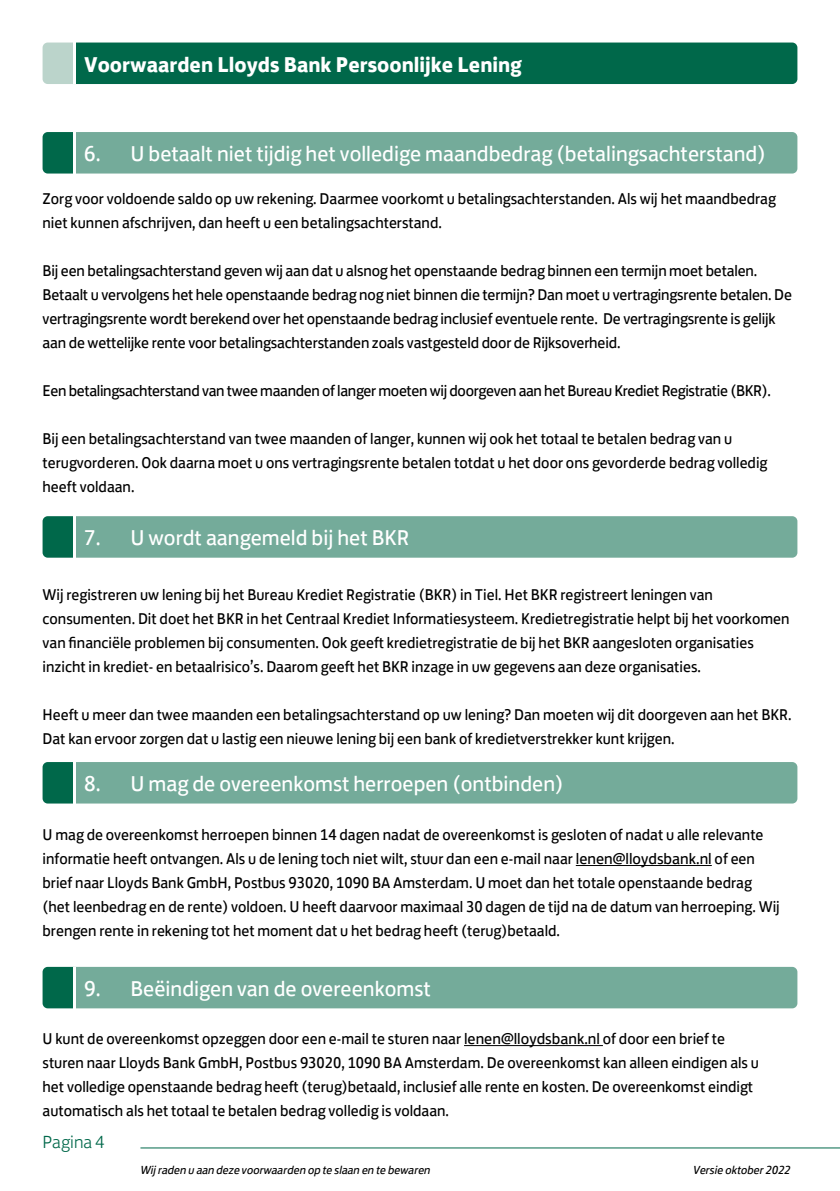
<style>
.page{position:relative;width:840px;height:1191px;background:#fff}
.page>*{position:absolute;margin:0;border:0;box-sizing:border-box;transform-origin:0 0}
.t1{font:22px "Lloyds Bank Jack";color:#fff}
.t2{font:700 22px "Lloyds Bank Jack";color:#fff}
.t3{font:300 18px "Lloyds Bank Jack";color:#00684a}
.t4{font:16px/24px "Lloyds Bank Jack";color:#000}
.t5{font:16px "Lloyds Bank Jack";letter-spacing:-.02em;color:#000}
.t6{font:italic 12px "Lloyds Bank Jack";letter-spacing:-.01em;color:#000}
</style>
<div class="page">
<hr style="left:140px;top:1147px;width:699px;height:1px;background:#00684a">
<div style="left:43px;top:43px;width:754px;height:41px;background:#00684a"></div>
<hr style="left:74px;top:43px;width:2px;height:41px;background:#fff">
<hr style="left:575px;top:865px;width:136px;height:1px;background:#000">
<hr style="left:464px;top:1045px;width:138px;height:1px;background:#000">
<div style="left:43px;top:516px;width:754px;height:41px;background:#74ab9a"></div>
<hr style="left:74px;top:516px;width:2px;height:41px;background:#fff">
<div style="left:43px;top:762px;width:754px;height:41px;background:#74ab9a"></div>
<hr style="left:74px;top:762px;width:2px;height:41px;background:#fff">
<div style="left:43px;top:967px;width:754px;height:41px;background:#74ab9a"></div>
<hr style="left:74px;top:967px;width:2px;height:41px;background:#fff">
<div style="left:43px;top:132px;width:754px;height:41px;background:#74ab9a"></div>
<hr style="left:74px;top:132px;width:2px;height:41px;background:#fff">
<h1 class="t2" style="left:84px;top:46px;width:439px">Voorwaarden Lloyds Bank Persoonlijke Lening</h1>
<h1 class="t1" style="left:84px;top:136px;width:682px">6. U betaalt niet tijdig het volledige maandbedrag (betalingsachterstand)</h1>
<p class="t4" style="left:43px;top:185px;width:734px">Zorg voor voldoende saldo op uw rekening. Daarmee voorkomt u betalingsachterstanden. Als wij het maandbedrag niet kunnen afschrijven, dan heeft u een betalingsachterstand.</p>
<p class="t4" style="left:43px;top:257px;width:750px">Bij een betalingsachterstand geven wij aan dat u alsnog het openstaande bedrag binnen een termijn moet betalen.<br>Betaalt u vervolgens het hele openstaande bedrag nog niet binnen die termijn? Dan moet u vertragingsrente betalen. De vertragingsrente wordt berekend over het openstaande bedrag inclusief eventuele rente. De vertragingsrente is gelijk aan de wettelijke rente voor betalingsachterstanden zoals vastgesteld door de Rijksoverheid.</p>
<p class="t5" style="left:43px;top:378px;width:729px">Een betalingsachterstand van twee maanden of langer moeten wij doorgeven aan het Bureau Krediet Registratie (BKR).</p>
<p class="t4" style="left:43px;top:425px;width:726px">Bij een betalingsachterstand van twee maanden of langer, kunnen wij ook het totaal te betalen bedrag van u terugvorderen. Ook daarna moet u ons vertragingsrente betalen totdat u het door ons gevorderde bedrag volledig heeft voldaan.</p>
<h1 class="t1" style="left:84px;top:520px;width:326px">7. U wordt aangemeld bij het BKR</h1>
<p class="t4" style="left:43px;top:581px;width:748px">Wij registreren uw lening bij het Bureau Krediet Registratie (BKR) in Tiel. Het BKR registreert leningen van consumenten. Dit doet het BKR in het Centraal Krediet Informatiesysteem. Kredietregistratie helpt bij het voorkomen van financiële problemen bij consumenten. Ook geeft kredietregistratie de bij het BKR aangesloten organisaties inzicht in krediet- en betaalrisico’s. Daarom geeft het BKR inzage in uw gegevens aan deze organisaties.</p>
<p class="t4" style="left:43px;top:701px;width:750px">Heeft u meer dan twee maanden een betalingsachterstand op uw lening? Dan moeten wij dit doorgeven aan het BKR.<br>Dat kan ervoor zorgen dat u lastig een nieuwe lening bij een bank of kredietverstrekker kunt krijgen.</p>
<h1 class="t1" style="left:84px;top:766px;width:480px">8. U mag de overeenkomst herroepen (ontbinden)</h1>
<p class="t4" style="left:43px;top:821px;width:738px">U mag de overeenkomst herroepen binnen 14 dagen nadat de overeenkomst is gesloten of nadat u alle relevante informatie heeft ontvangen. Als u de lening toch niet wilt, stuur dan een e-mail naar lenen@lloydsbank.nl of een brief naar Lloyds Bank GmbH, Postbus 93020, 1090 BA Amsterdam. U moet dan het totale openstaande bedrag (het leenbedrag en de rente) voldoen. U heeft daarvoor maximaal 30 dagen de tijd na de datum van herroeping. Wij brengen rente in rekening tot het moment dat u het bedrag heeft (terug)betaald.</p>
<h1 class="t1" style="left:84px;top:970px;width:348px">9. Beëindigen van de overeenkomst</h1>
<p class="t4" style="left:43px;top:1025px;width:717px">U kunt de overeenkomst opzeggen door een e-mail te sturen naar lenen@lloydsbank.nl of door een brief te sturen naar Lloyds Bank GmbH, Postbus 93020, 1090 BA Amsterdam. De overeenkomst kan alleen eindigen als u het volledige openstaande bedrag heeft (terug)betaald, inclusief alle rente en kosten. De overeenkomst eindigt automatisch als het totaal te betalen bedrag volledig is voldaan.</p>
<p class="t3" style="left:43px;top:1127px;width:63px">Pagina 4</p>
<p class="t6" style="left:141px;top:1160px;width:291px">Wij raden u aan deze voorwaarden op te slaan en te bewaren</p>
<p class="t6" style="left:693px;top:1160px;width:99px">Versie oktober 2022</p>
</div>
